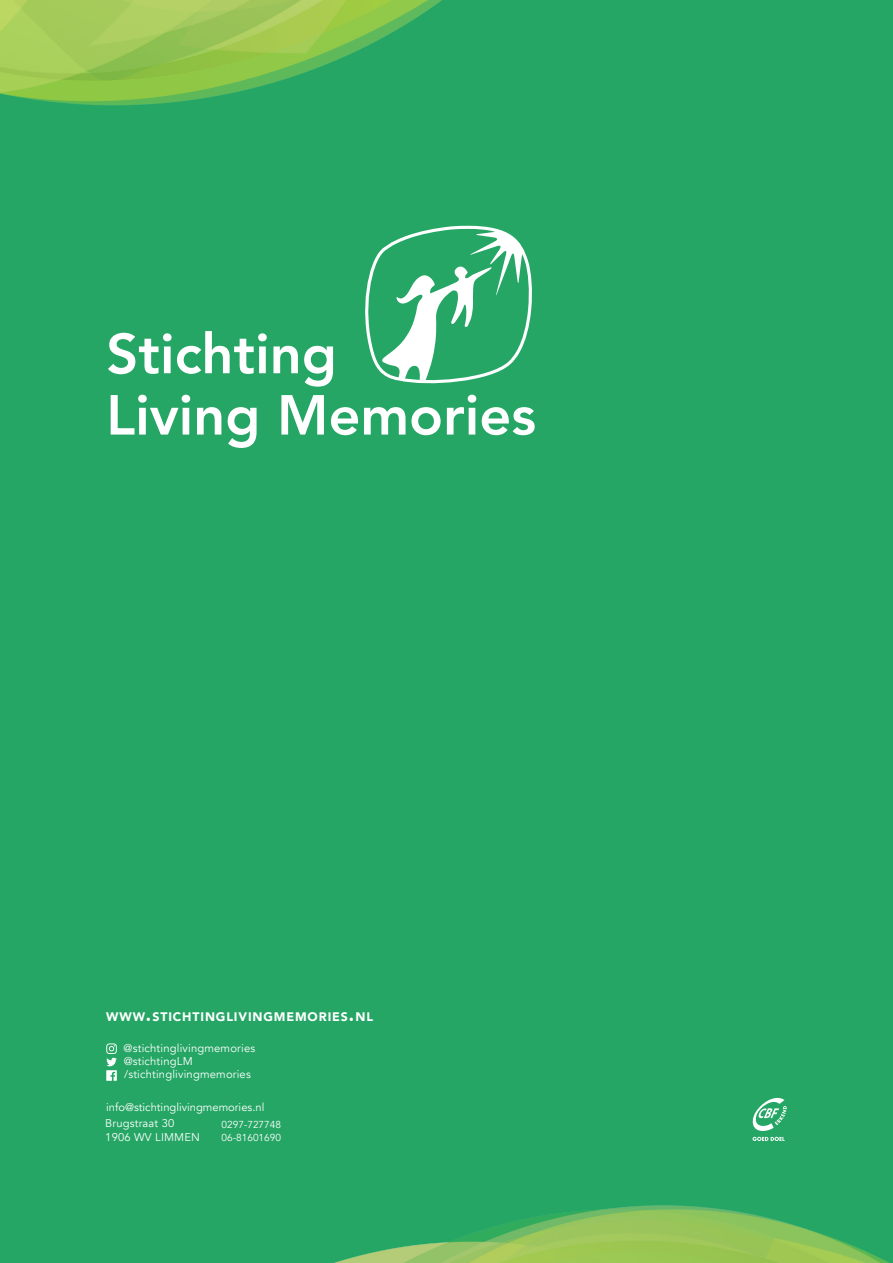
<style>
.page{position:relative;width:893px;height:1263px;background:#25a665}
.page>*{position:absolute;margin:0;border:0;box-sizing:border-box;transform-origin:0 0}
.t1{font:800 55.8px/61.3px "Avenir";color:#fff}
.t2{font:900 12.3px "Avenir";letter-spacing:.07em;color:#fff}
.t3{font:11.25px/13.5px "Avenir";letter-spacing:.015em;color:#fff}
.t4{font:10.05px/13.5px "Avenir";color:#fff}
.s1{font-size:18px}
</style>
<div class="page">
<svg style="left:365px;top:225px;width:167px;height:159px"></svg>
<svg style="left:752px;top:1098px;width:35px;height:43px"></svg>
<svg style="left:106px;top:1043px;width:11px;height:38px"></svg>
<img style="left:334px;top:1206px;width:556px;height:57px">
<img style="left:0;top:0;width:442px;height:105px">
<h1 class="t1" style="left:106px;top:324px;width:431px">Stichting<br>Living Memories</h1>
<p class="t2" style="left:106px;top:1009px;width:268px">WWW<span class="s1">.</span>STICHTINGLIVINGMEMORIES<span class="s1">.</span>NL</p>
<p class="t3" style="left:124px;top:1054px;width:129px">@stichtingLM /stichtinglivingmemories</p>
<p class="t3" style="left:124px;top:1041px;width:133px">@stichtinglivingmemories</p>
<p class="t3" style="left:106px;top:1100px;width:160px">info@stichtinglivingmemories.nl</p>
<p class="t3" style="left:105px;top:1117px;width:96px">Brugstraat 30<br>1906 WV LIMMEN</p>
<p class="t4" style="left:222px;top:1117px;width:61px">0297-727748<br>06-81601690</p>
</div>
